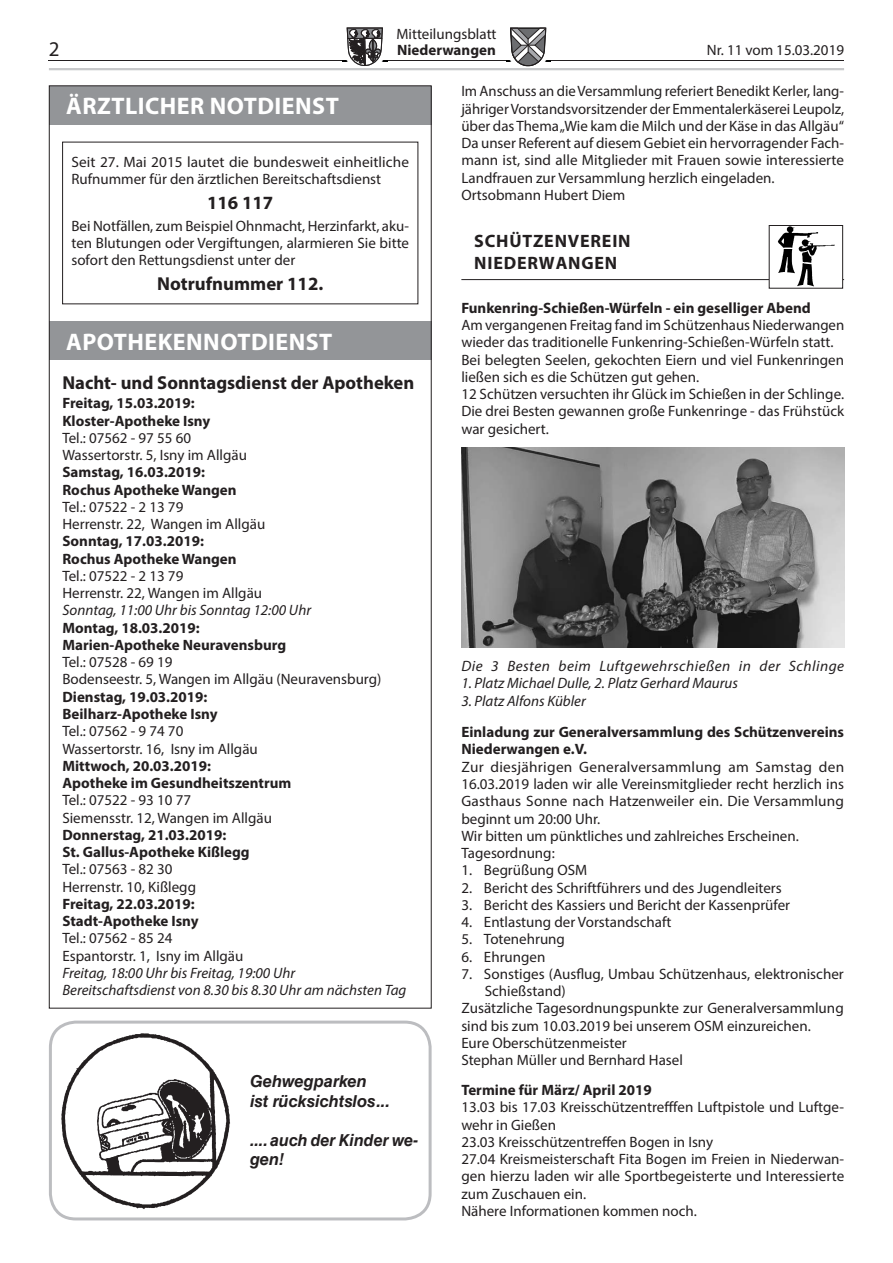
<style>
.page{position:relative;width:893px;height:1263px;background:#fff}
.page>*{position:absolute;margin:0;border:0;box-sizing:border-box;transform-origin:0 0}
.t1{font:700 24px "Myriad Pro";letter-spacing:.02em;color:#fff}
.t2{font:21px "Myriad Pro";color:#231f20}
.t3{font:700 18.75px "Myriad Pro";color:#231f20}
.t4{font:700 18px/21.6px "Myriad Pro";letter-spacing:.045em;color:#231f20}
.t5{font:italic 700 16.5px/19.5px "Helvetica LT Std";color:#231f20}
.t6{font:15px/17.2px "Myriad Pro";color:#231f20}
.t7{font:700 15px/17.2px "Myriad Pro";color:#231f20}
.t8{font:italic 15px/17.2px "Myriad Pro";color:#231f20}
.t9{font:italic 15px "Myriad Pro";letter-spacing:.03em;color:#231f20}
</style>
<div class="page">
<hr style="left:49px;top:61px;width:795px;height:1px;background:#231f20">
<img style="left:342px;top:27px;width:45px;height:34px">
<svg style="left:347px;top:28px;width:36px;height:38px"></svg>
<img style="left:506px;top:27px;width:44px;height:40px">
<svg style="left:510px;top:28px;width:36px;height:38px"></svg>
<hr style="left:49px;top:68px;width:795px;height:2px;background:#c7c8ca">
<hr style="left:461px;top:279px;width:383px;height:1px;background:#231f20">
<div style="left:769px;top:225px;width:74px;height:63px;background:#fff"></div>
<img style="left:777px;top:227px;width:57px;height:60px">
<div style="left:769px;top:225px;width:74px;height:64px;border:1px solid #231f20"></div>
<img style="left:461px;top:447px;width:383px;height:201px">
<div style="left:49px;top:86px;width:383px;height:38px;background:#939598"></div>
<div style="left:49px;top:321px;width:383px;height:39px;background:#939598"></div>
<img style="left:50px;top:1025px;width:180px;height:190px">
<div style="left:49px;top:1020px;width:383px;height:200px;border:3px solid #bcbdc0;border-radius:26px"></div>
<p class="t6" style="left:396px;top:25px;width:102px">Mitteilungsblatt</p>
<h2 class="t2" style="left:49px;top:36px;width:12px">2</h2>
<p class="t7" style="left:397px;top:41px;width:100px">Niederwangen</p>
<p class="t6" style="left:707px;top:41px;width:139px">Nr. 11 vom 15.03.2019</p>
<p class="t6" style="left:461px;top:82px;width:384px">Im Anschuss an die Versammlung referiert Benedikt Kerler, lang&shy;jähriger Vorstandsvorsitzender der Emmentalerkäserei Leupolz, über das Thema „Wie kam die Milch und der Käse in das Allgäu“ Da unser Referent auf diesem Gebiet ein hervorragender Fach&shy;mann ist, sind alle Mitglieder mit Frauen sowie interessierte Landfrauen zur Versammlung herzlich eingeladen.<br>Ortsobmann Hubert Diem</p>
<p class="t4" style="left:474px;top:230px;width:158px">SCHÜTZENVEREIN<br>NIEDERWANGEN</p>
<p class="t7" style="left:461px;top:299px;width:351px">Funkenring-Schießen-Würfeln - ein geselliger Abend</p>
<p class="t6" style="left:461px;top:316px;width:384px">Am vergangenen Freitag fand im Schützenhaus Niederwangen wieder das traditionelle Funkenring-Schießen-Würfeln statt.<br>Bei belegten Seelen, gekochten Eiern und viel Funkenringen ließen sich es die Schützen gut gehen.<br>12 Schützen versuchten ihr Glück im Schießen in der Schlinge.<br>Die drei Besten gewannen große Funkenringe - das Frühstück war gesichert.</p>
<h1 class="t1" style="left:66px;top:91px;width:274px">ÄRZTLICHER NOTDIENST</h1>
<p class="t6" style="left:71px;top:153px;width:339px">Seit 27. Mai 2015 lautet die bundesweit einheitliche<br>Rufnummer für den ärztlichen Bereitschaftsdienst</p>
<p class="t3" style="left:207px;top:191px;width:68px">116 117</p>
<p class="t6" style="left:71px;top:217px;width:339px;text-align:justify">Bei Notfällen, zum Beispiel Ohnmacht, Herzinfarkt, aku&shy;ten Blutungen oder Vergiftungen, alarmieren Sie bitte sofort den Rettungsdienst unter der</p>
<p class="t3" style="left:157px;top:272px;width:168px">Notrufnummer 112.</p>
<h1 class="t1" style="left:66px;top:326px;width:268px">APOTHEKENNOTDIENST</h1>
<p class="t3" style="left:62px;top:370px;width:353px">Nacht- und Sonntagsdienst der Apotheken</p>
<p class="t7" style="left:62px;top:394px;width:149px">Freitag, 15.03.2019:<br>Kloster-Apotheke Isny</p>
<p class="t6" style="left:62px;top:429px;width:186px">Tel.: 07562 - 97 55 60<br>Wassertorstr. 5, Isny im Allgäu</p>
<p class="t7" style="left:62px;top:463px;width:176px">Samstag, 16.03.2019:<br>Rochus Apotheke Wangen</p>
<p class="t6" style="left:62px;top:498px;width:204px">Tel.: 07522 - 2 13 79<br>Herrenstr. 22, Wangen im Allgäu</p>
<p class="t7" style="left:62px;top:532px;width:176px">Sonntag, 17.03.2019:<br>Rochus Apotheke Wangen</p>
<p class="t6" style="left:62px;top:567px;width:201px">Tel.: 07522 - 2 13 79<br>Herrenstr. 22, Wangen im Allgäu</p>
<p class="t8" style="left:62px;top:602px;width:250px">Sonntag, 11:00 Uhr bis Sonntag 12:00 Uhr</p>
<p class="t7" style="left:62px;top:618px;width:225px">Montag, 18.03.2019:<br>Marien-Apotheke Neuravensburg</p>
<p class="t6" style="left:62px;top:653px;width:320px">Tel.: 07528 - 69 19<br>Bodenseestr. 5, Wangen im Allgäu (Neuravensburg)</p>
<p class="t7" style="left:62px;top:687px;width:157px">Dienstag, 19.03.2019:<br>Beilharz-Apotheke Isny</p>
<p class="t6" style="left:62px;top:722px;width:197px">Tel.: 07562 - 9 74 70<br>Wassertorstr. 16, Isny im Allgäu</p>
<p class="t7" style="left:62px;top:756px;width:230px">Mittwoch, 20.03.2019:<br>Apotheke im Gesundheitszentrum</p>
<p class="t6" style="left:62px;top:791px;width:211px">Tel.: 07522 - 93 10 77<br>Siemensstr. 12, Wangen im Allgäu</p>
<p class="t7" style="left:62px;top:825px;width:189px">Donnerstag, 21.03.2019:<br>St. Gallus-Apotheke Kißlegg</p>
<p class="t6" style="left:62px;top:860px;width:135px">Tel.: 07563 - 82 30<br>Herrenstr. 10, Kißlegg</p>
<p class="t7" style="left:62px;top:894px;width:138px">Freitag, 22.03.2019:<br>Stadt-Apotheke Isny</p>
<p class="t6" style="left:62px;top:929px;width:183px">Tel.: 07562 - 85 24<br>Espantorstr. 1, Isny im Allgäu</p>
<p class="t8" style="left:62px;top:964px;width:346px">Freitag, 18:00 Uhr bis Freitag, 19:00 Uhr<br>Bereitschaftsdienst von 8.30 bis 8.30 Uhr am nächsten Tag</p>
<p class="t9" style="left:461px;top:657px;width:384px">Die 3 Besten beim Luftgewehrschießen in der Schlinge</p>
<p class="t8" style="left:461px;top:674px;width:278px">1. Platz Michael Dulle, 2. Platz Gerhard Maurus</p>
<p class="t8" style="left:461px;top:692px;width:126px">3. Platz Alfons Kübler</p>
<p class="t7" style="left:461px;top:723px;width:384px">Einladung zur Generalversammlung des Schützenvereins<br>Niederwangen e.V.</p>
<p class="t6" style="left:461px;top:758px;width:384px">Zur diesjährigen Generalversammlung am Samstag den 16.03.2019 laden wir alle Vereinsmitglieder recht herzlich ins Gasthaus Sonne nach Hatzenweiler ein. Die Versammlung beginnt um 20:00 Uhr.<br>Wir bitten um pünktliches und zahlreiches Erscheinen.<br>Tagesordnung:</p>
<p class="t6" style="left:461px;top:861px;width:127px">1. Begrüßung OSM</p>
<p class="t6" style="left:461px;top:879px;width:322px">2. Bericht des Schriftführers und des Jugendleiters</p>
<p class="t6" style="left:461px;top:896px;width:330px">3. Bericht des Kassiers und Bericht der Kassenprüfer</p>
<p class="t6" style="left:461px;top:913px;width:212px">4. Entlastung der Vorstandschaft</p>
<p class="t6" style="left:461px;top:930px;width:105px">5. Totenehrung</p>
<p class="t6" style="left:461px;top:948px;width:86px">6. Ehrungen</p>
<p class="t6" style="left:461px;top:965px;width:384px">7. Sonstiges (Ausflug, Umbau Schützenhaus, elektronischer</p>
<p class="t6" style="left:485px;top:982px;width:82px">Schießstand)</p>
<p class="t6" style="left:461px;top:999px;width:384px">Zusätzliche Tagesordnungspunkte zur Generalversammlung</p>
<p class="t6" style="left:461px;top:1017px;width:351px">sind bis zum 10.03.2019 bei unserem OSM einzureichen.</p>
<p class="t6" style="left:461px;top:1034px;width:167px">Eure Oberschützenmeister</p>
<p class="t6" style="left:461px;top:1051px;width:223px">Stephan Müller und Bernhard Hasel</p>
<p class="t7" style="left:461px;top:1081px;width:192px">Termine für März/ April 2019</p>
<p class="t6" style="left:461px;top:1098px;width:384px">13.03 bis 17.03 Kreisschützentrefffen Luftpistole und Luftge&shy;wehr in Gießen<br>23.03 Kreisschützentreffen Bogen in Isny<br>27.04 Kreismeisterschaft Fita Bogen im Freien in Niederwan&shy;gen hierzu laden wir alle Sportbegeisterte und Interessierte zum Zuschauen ein.<br>Nähere Informationen kommen noch.</p>
<p class="t5" style="left:250px;top:1072px;width:142px">Gehwegparken<br>ist rücksichtslos...</p>
<p class="t5" style="left:250px;top:1130px;width:170px">.... auch der Kinder we&shy;gen!</p>
</div>
